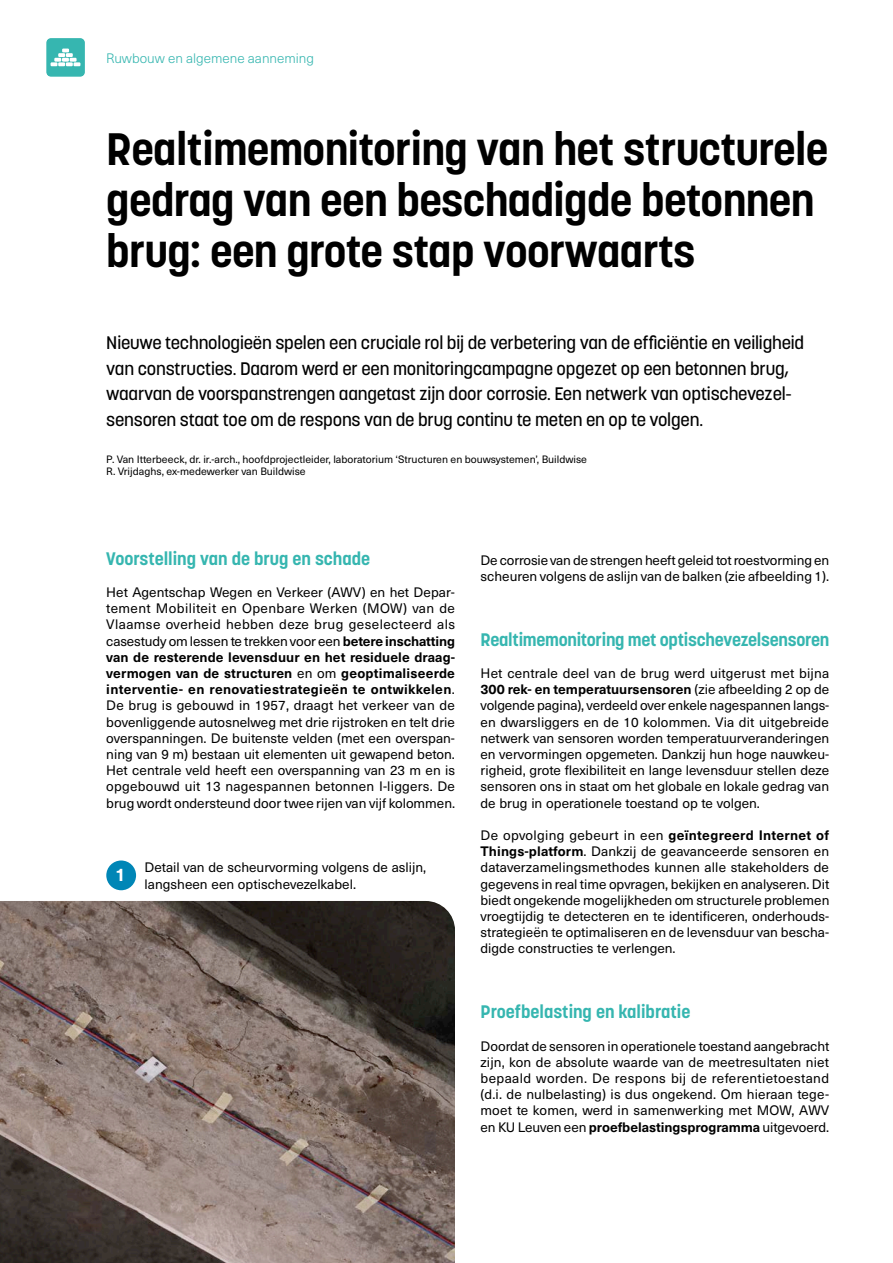
<style>
.page{position:relative;width:893px;height:1263px;background:#fff}
.page>*{position:absolute;margin:0;border:0;box-sizing:border-box;transform-origin:0 0}
.t1{font:700 45px/51px "Korolev";letter-spacing:-.015em;color:#000}
.t2{font:500 18px/25.5px "Korolev";letter-spacing:-.01em;color:#000}
.t3{font:700 18px "Korolev";letter-spacing:-.015em;color:#36b6b0}
.t4{font:700 18px "Neue Haas Unica W1 G";color:#fff}
.t5{font:13.5px/16.2px "Neue Haas Unica W1 G";color:#000;text-align:justify}
.t6{font:300 13.5px "Neue Haas Unica W1 G";color:#36b6b0}
.t7{font:10.5px/12px "Neue Haas Unica W1 G";color:#000}
.s1{font-weight:700}
</style>
<div class="page">
<svg style="left:46px;top:38px;width:39px;height:39px"></svg>
<div style="left:106px;top:860px;width:30px;height:30px;background:#0086b6;border-radius:50%"></div>
<img style="left:0;top:901px;width:455px;height:362px">
<p class="t6" style="left:106px;top:49px;width:209px">Ruwbouw en algemene aanneming</p>
<h1 class="t1" style="left:106px;top:124px;width:724px">Realtimemonitoring van het structurele gedrag van een beschadigde betonnen brug: een grote stap voorwaarts</h1>
<p class="t2" style="left:106px;top:330px;width:699px">Nieuwe technologieën spelen een cruciale rol bij de verbetering van de efficiëntie en veiligheid van constructies. Daarom werd er een monitoringcampagne opgezet op een betonnen brug, waarvan de voorspanstrengen aangetast zijn door corrosie. Een netwerk van optischevezel&shy;sensoren staat toe om de respons van de brug continu te meten en op te volgen.</p>
<p class="t7" style="left:106px;top:453px;width:482px">P. Van Itterbeeck, dr. ir.-arch., hoofdprojectleider, laboratorium ‘Structuren en bouwsystemen’, Buildwise<br>R. Vrijdaghs, ex-medewerker van Buildwise</p>
<h2 class="t3" style="left:106px;top:547px;width:265px">Voorstelling van de brug en schade</h2>
<p class="t5" style="left:106px;top:583px;width:350px">Het Agentschap Wegen en Verkeer (AWV) en het Depar&shy;tement Mobiliteit en Openbare Werken (MOW) van de Vlaamse overheid hebben deze brug geselecteerd als casestudy om lessen te trekken voor een <span class="s1">betere inschatting van de resterende levensduur en het residuele draag&shy;vermogen van de structuren</span> en om <span class="s1">geoptimaliseerde interventie- en renovatiestrategieën te ontwikkelen</span>.<br>De brug is gebouwd in 1957, draagt het verkeer van de bovenliggende autosnelweg met drie rijstroken en telt drie overspanningen. De buitenste velden (met een overspan&shy;ning van 9 m) bestaan uit elementen uit gewapend beton.<br>Het centrale veld heeft een overspanning van 23 m en is opgebouwd uit 13 nagespannen betonnen I-liggers. De brug wordt ondersteund door twee rijen van vijf kolommen.</p>
<h2 class="t4" style="left:115px;top:861px;width:12px">1</h2>
<p class="t5" style="left:145px;top:859px;width:283px">Detail van de scheurvorming volgens de aslijn, langsheen een optischevezelkabel.</p>
<p class="t5" style="left:480px;top:551px;width:350px">De corrosie van de strengen heeft geleid tot roestvorming en scheuren volgens de aslijn van de balken (zie afbeelding 1).</p>
<h2 class="t3" style="left:480px;top:628px;width:350px">Realtimemonitoring met optischevezelsensoren</h2>
<p class="t5" style="left:480px;top:664px;width:350px">Het centrale deel van de brug werd uitgerust met bijna <span class="s1">300 rek- en temperatuursensoren</span> (zie afbeelding 2 op de volgende pagina), verdeeld over enkele nagespannen langs&shy;en dwarsliggers en de 10 kolommen. Via dit uitgebreide netwerk van sensoren worden temperatuurveranderingen en vervormingen opgemeten. Dankzij hun hoge nauwkeu&shy;righeid, grote flexibiliteit en lange levensduur stellen deze sensoren ons in staat om het globale en lokale gedrag van de brug in operationele toestand op te volgen.</p>
<p class="t5" style="left:480px;top:826px;width:350px">De opvolging gebeurt in een <span class="s1">geïntegreerd Internet of Things-platform</span>. Dankzij de geavanceerde sensoren en dataverzamelingsmethodes kunnen alle stakeholders de gegevens in real time opvragen, bekijken en analyseren. Dit biedt ongekende mogelijkheden om structurele problemen vroegtijdig te detecteren en te identificeren, onderhouds&shy;strategieën te optimaliseren en de levensduur van bescha&shy;digde constructies te verlengen.</p>
<h2 class="t3" style="left:480px;top:1000px;width:211px">Proefbelasting en kalibratie</h2>
<p class="t5" style="left:480px;top:1037px;width:350px">Doordat de sensoren in operationele toestand aangebracht zijn, kon de absolute waarde van de meetresultaten niet bepaald worden. De respons bij de referentietoestand (d.i. de nulbelasting) is dus ongekend. Om hieraan tege&shy;moet te komen, werd in samenwerking met MOW, AWV en KU Leuven een <span class="s1">proefbelastingsprogramma</span> uitgevoerd.</p>
</div>
